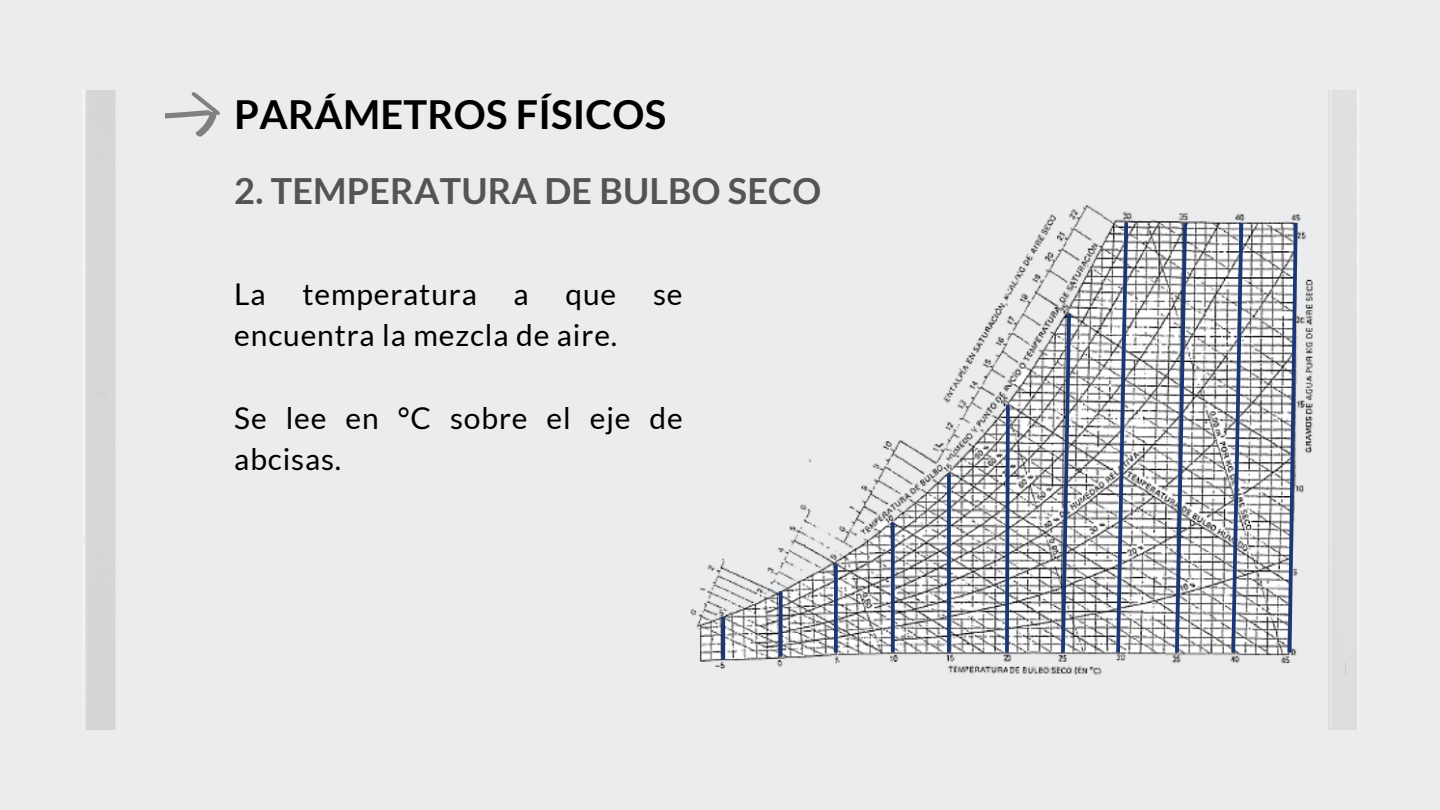
<style>
.page{position:relative;width:1440px;height:810px;background:#ebeced}
.page>*{position:absolute;margin:0;border:0;box-sizing:border-box;transform-origin:0 0}
.t1{font:700 40px "Lato";letter-spacing:.005em;color:#000}
.t2{font:700 36px "Lato";letter-spacing:.005em;color:#545454}
.t3{font:30px/41.2px "Lato";letter-spacing:.03em;color:#000}
</style>
<div class="page">
<img style="left:83px;top:90px;width:1276px;height:639px">
<div style="left:353px;top:392px;width:13px;height:243px;background:#ebeced"></div>
<svg style="left:165px;top:90px;width:56px;height:54px"></svg>
<img style="left:690px;top:169px;width:656px;height:516px">
<div style="left:684px;top:316px;width:12px;height:221px;background:#ebeced"></div>
<svg style="left:1229px;top:219px;width:16px;height:437px"></svg>
<svg style="left:1286px;top:219px;width:14px;height:437px"></svg>
<svg style="left:1173px;top:219px;width:16px;height:437px"></svg>
<svg style="left:1114px;top:219px;width:16px;height:437px"></svg>
<svg style="left:1059px;top:310px;width:14px;height:347px"></svg>
<svg style="left:1003px;top:401px;width:9px;height:255px;background:#838fa8"></svg>
<svg style="left:947px;top:474px;width:4px;height:179px"></svg>
<svg style="left:891px;top:523px;width:4px;height:129px"></svg>
<svg style="left:834px;top:564px;width:4px;height:89px"></svg>
<svg style="left:779px;top:591px;width:4px;height:66px"></svg>
<svg style="left:721px;top:617px;width:4px;height:43px"></svg>
<h1 class="t1" style="left:234px;top:89px;width:433px">PARÁMETROS FÍSICOS</h1>
<p class="t2" style="left:234px;top:168px;width:589px">2. TEMPERATURA DE BULBO SECO</p>
<p class="t3" style="left:234px;top:273px;width:450px">La temperatura a que se encuentra la mezcla de aire.</p>
<p class="t3" style="left:234px;top:397px;width:450px">Se lee en °C sobre el eje de abcisas.</p>
</div>
